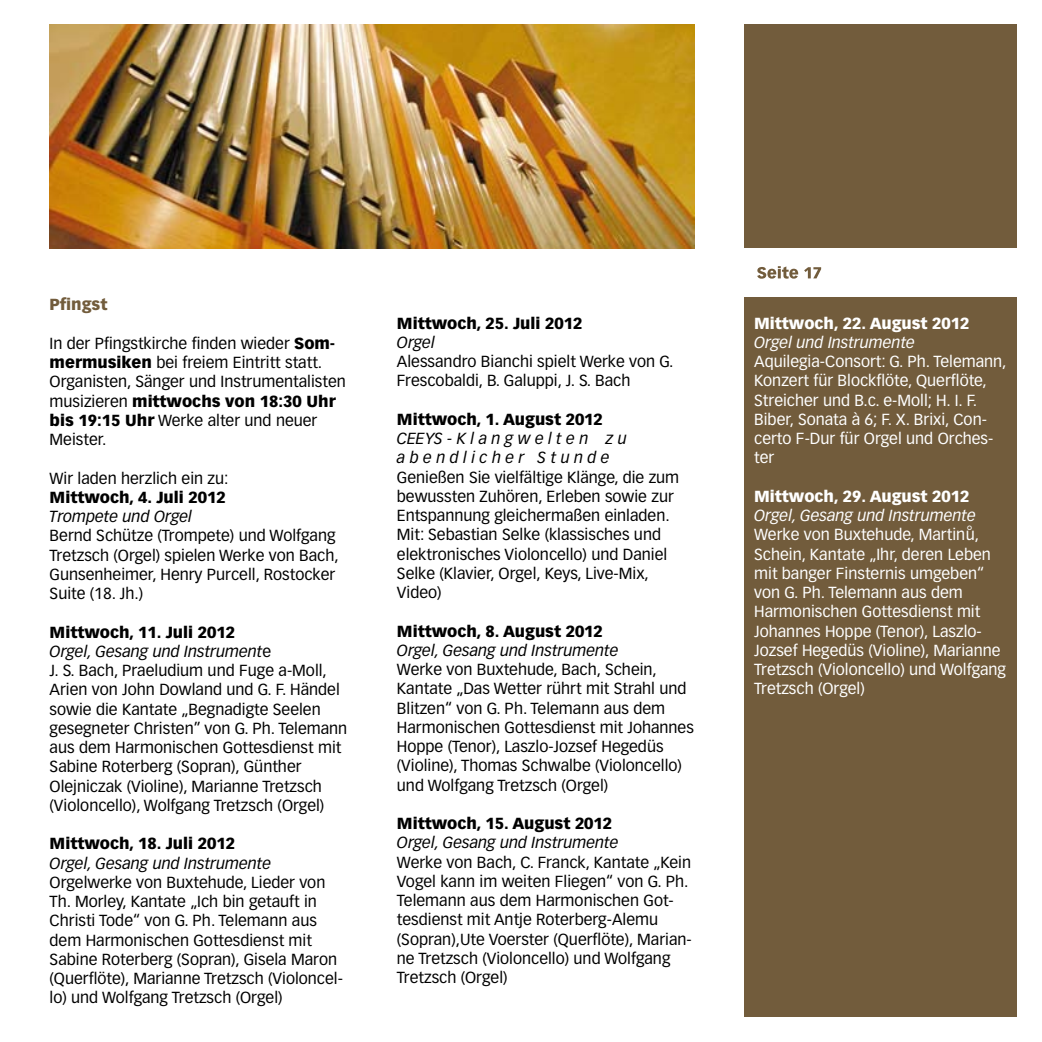
<style>
.page{position:relative;width:1042px;height:1042px;background:#fff}
.page>*{position:absolute;margin:0;border:0;box-sizing:border-box;transform-origin:0 0}
.t1{font:15.75px/19.2px "Vectora LT";color:#000}
.t2{font:15.75px/19.2px "Vectora LT";color:#fff}
.t3{font:italic 15.75px/19.2px "Vectora LT";color:#000}
.t4{font:900 15.75px "Vectora LT";color:#000}
.t5{font:italic 15.75px "Vectora LT";color:#fff}
.t6{font:900 15.75px "Vectora LT";color:#fff}
.t7{font:900 15.75px "Vectora LT";color:#725c3c}
.s1{font-weight:900}
.s2{font-style:italic}
</style>
<div class="page">
<div style="left:744px;top:25px;width:273px;height:223px;background:#725c3c"></div>
<div style="left:744px;top:298px;width:273px;height:719px;background:#725c3c"></div>
<svg style="left:757px;top:266px;width:64px;height:13px"></svg>
<img style="left:50px;top:25px;width:644px;height:223px">
<p class="t7" style="left:50px;top:295px;width:59px">Pfingst</p>
<p class="t1" style="left:50px;top:334px;width:298px">In der Pfingstkirche finden wieder <span class="s1">Som&shy;mermusiken</span> bei freiem Eintritt statt.<br>Organisten, Sänger und Instrumentalisten musizieren <span class="s1">mittwochs von 18:30 Uhr bis 19:15 Uhr</span> Werke alter und neuer Meister.</p>
<p class="t1" style="left:50px;top:468px;width:180px">Wir laden herzlich ein zu:</p>
<p class="t4" style="left:50px;top:487px;width:178px">Mittwoch, 4. Juli 2012</p>
<p class="t3" style="left:50px;top:507px;width:144px">Trompete und Orgel</p>
<p class="t1" style="left:50px;top:526px;width:291px">Bernd Schütze (Trompete) und Wolfgang Tretzsch (Orgel) spielen Werke von Bach, Gunsenheimer, Henry Purcell, Rostocker Suite (18. Jh.)</p>
<p class="t1" style="left:50px;top:622px;width:299px"><span class="s1">Mittwoch, 11. Juli 2012<br></span><span class="s2">Orgel, Gesang und Instrument</span>e<br>J. S. Bach, Praeludium und Fuge a-Moll, Arien von John Dowland und G. F. Händel sowie die Kantate „Begnadigte Seelen gesegneter Christen” von G. Ph. Telemann aus dem Harmonischen Gottesdienst mit Sabine Roterberg (Sopran), Günther Olejniczak (Violine), Marianne Tretzsch (Violoncello), Wolfgang Tretzsch (Orgel)</p>
<p class="t4" style="left:50px;top:834px;width:187px">Mittwoch, 18. Juli 2012</p>
<p class="t3" style="left:50px;top:853px;width:223px">Orgel, Gesang und Instrumente</p>
<p class="t1" style="left:50px;top:873px;width:295px">Orgelwerke von Buxtehude, Lieder von Th. Morley, Kantate „Ich bin getauft in Christi Tode“ von G. Ph. Telemann aus dem Harmonischen Gottesdienst mit Sabine Roterberg (Sopran), Gisela Maron (Querflöte), Marianne Tretzsch (Violoncel&shy;lo) und Wolfgang Tretzsch (Orgel)</p>
<p class="t4" style="left:397px;top:313px;width:187px">Mittwoch, 25. Juli 2012</p>
<p class="t3" style="left:397px;top:333px;width:39px">Orgel</p>
<p class="t1" style="left:397px;top:352px;width:278px">Alessandro Bianchi spielt Werke von G.<br>Frescobaldi, B. Galuppi, J. S. Bach</p>
<p class="t4" style="left:397px;top:409px;width:207px">Mittwoch, 1. August 2012</p>
<p class="t3" style="left:397px;top:429px;width:231px">CEEYS - K l a n g w e l t e n z u a b e n d l i c h e r S t u n d e</p>
<p class="t1" style="left:397px;top:467px;width:284px">Genießen Sie vielfältige Klänge, die zum bewussten Zuhören, Erleben sowie zur Entspannung gleichermaßen einladen.<br>Mit: Sebastian Selke (klassisches und elektronisches Violoncello) und Daniel Selke (Klavier, Orgel, Keys, Live-Mix, Video)</p>
<p class="t4" style="left:397px;top:621px;width:207px">Mittwoch, 8. August 2012</p>
<p class="t3" style="left:397px;top:641px;width:223px">Orgel, Gesang und Instrumente</p>
<p class="t1" style="left:397px;top:660px;width:298px">Werke von Buxtehude, Bach, Schein, Kantate „Das Wetter rührt mit Strahl und Blitzen“ von G. Ph. Telemann aus dem Harmonischen Gottesdienst mit Johannes Hoppe (Tenor), Laszlo-Jozsef Hegedüs (Violine), Thomas Schwalbe (Violoncello) und Wolfgang Tretzsch (Orgel)</p>
<p class="t4" style="left:397px;top:814px;width:217px">Mittwoch, 15. August 2012</p>
<p class="t3" style="left:397px;top:833px;width:223px">Orgel, Gesang und Instrumente</p>
<p class="t1" style="left:397px;top:852px;width:296px">Werke von Bach, C. Franck, Kantate „Kein Vogel kann im weiten Fliegen“ von G. Ph.<br>Telemann aus dem Harmonischen Got&shy;tesdienst mit Antje Roterberg-Alemu (Sopran),Ute Voerster (Querflöte), Marian&shy;ne Tretzsch (Violoncello) und Wolfgang Tretzsch (Orgel)</p>
<p class="t6" style="left:754px;top:313px;width:217px">Mittwoch, 22. August 2012</p>
<p class="t5" style="left:754px;top:333px;width:162px">Orgel und Instrumente</p>
<p class="t2" style="left:754px;top:352px;width:254px">Aquilegia-Consort: G. Ph. Telemann,<br>Konzert für Blockflöte, Querflöte,<br>Streicher und B.c. e-Moll; H. I. F.<br>Biber, Sonata à 6; F. X. Brixi, Con&shy;certo F-Dur für Orgel und Orches&shy;ter</p>
<p class="t6" style="left:754px;top:486px;width:217px">Mittwoch, 29. August 2012</p>
<p class="t5" style="left:754px;top:506px;width:223px">Orgel, Gesang und Instrumente</p>
<p class="t2" style="left:754px;top:525px;width:226px">Werke von Buxtehude, Martinu,</p>
<p class="t2" style="left:754px;top:520px;width:238px;line-height:22.8px;text-indent:212px">°<br>Schein, Kantate „Ihr, deren Leben</p>
<p class="t2" style="left:754px;top:564px;width:253px">mit banger Finsternis umgeben“ von G. Ph. Telemann aus dem<br>Harmonischen Gottesdienst mit<br>Johannes Hoppe (Tenor), Laszlo-<br>Jozsef Hegedüs (Violine), Marianne<br>Tretzsch (Violoncello) und Wolfgang<br>Tretzsch (Orgel)</p>
</div>
